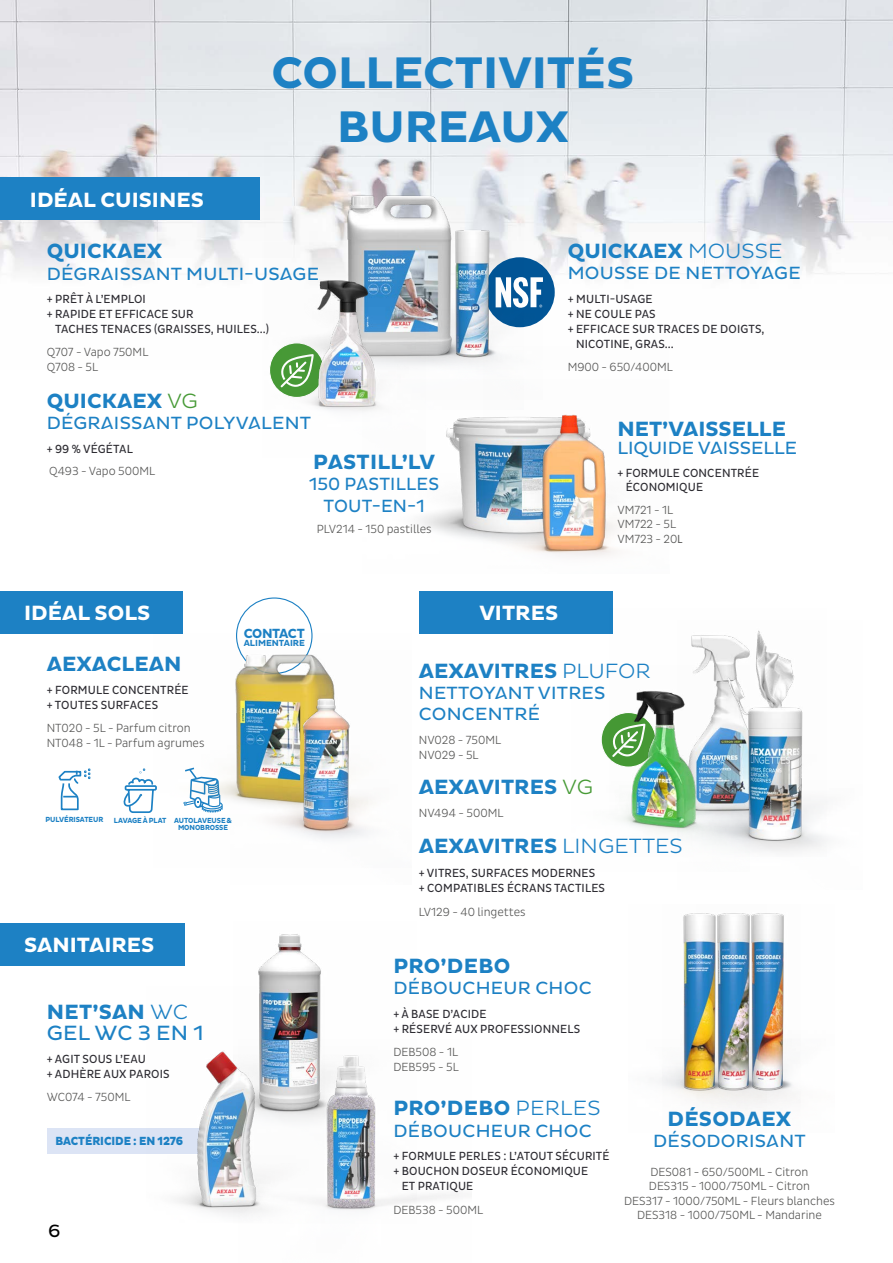
<style>
.page{position:relative;width:893px;height:1263px;background:#fff}
.page>*{position:absolute;margin:0;border:0;box-sizing:border-box;transform-origin:0 0}
.t1{font:45px/54px "Aexalt MS Bold";color:#1d81c4;text-align:center}
.t2{font:21px "Aexalt MS Bold";color:#1d81c4}
.t3{font:21px "Aexalt MS Bold";color:#fff}
.t4{font:21px "Aexalt MS Regular";letter-spacing:.015em;color:#1d81c4}
.t5{font:18px/21px "Aexalt MS Regular";letter-spacing:.015em;color:#1d81c4}
.t6{font:18px/21.6px "Aexalt MS Regular";letter-spacing:.015em;color:#1d81c4;text-align:center;scale:.95 1}
.t7{font:18px "Aexalt";color:#000}
.t8{font:700 13.5px "Aexalt";letter-spacing:-.035em;color:#1d81c4;scale:.95 1}
.t9{font:12px/15px "Pluto Sans Cond";letter-spacing:.015em;color:#2d2c32}
.t10{font:300 12px/14.4px "Pluto Sans Cond";color:#575756}
.t11{font:800 12px "Aexalt";letter-spacing:-.005em;color:#1d81c4;scale:.9 1}
.t12{font:700 9px "Aexalt";letter-spacing:-.005em;color:#1d81c4;scale:.95 1}
.t13{font:700 7.5px/7.5px "Aexalt";letter-spacing:-.01em;color:#1d81c4;text-align:center;scale:.9 1}
.s1{font-family:"Aexalt MS Light";color:#479a36}
.s2{font-family:"Aexalt MS Light"}
.s3{font-family:"Myriad Pro";font-weight:400}
</style>
<div class="page">
<img style="left:0;top:0;width:893px;height:320px">
<div style="left:0;top:923px;width:185px;height:42px;background:#1d81c4"></div>
<div style="left:0;top:178px;width:259px;height:42px;background:#1d81c4"></div>
<div style="left:0;top:591px;width:183px;height:43px;background:#1d81c4"></div>
<div style="left:419px;top:591px;width:193px;height:43px;background:#1d81c4"></div>
<hr style="left:892px;top:664px;width:1px;height:43px;background:#2d2c32">
<div style="left:485px;top:257px;width:70px;height:70px;background:#025697;border-radius:50%"></div>
<svg style="left:58px;top:768px;width:32px;height:43px"></svg>
<svg style="left:123px;top:768px;width:30px;height:45px"></svg>
<div style="left:47px;top:1128px;width:158px;height:26px;background:#dce4f5"></div>
<img style="left:265px;top:142px;width:258px;height:100px">
<img style="left:262px;top:242px;width:136px;height:169px">
<img style="left:153px;top:634px;width:160px;height:179px">
<img style="left:398px;top:202px;width:144px;height:164px">
<img style="left:362px;top:379px;width:121px;height:160px">
<img style="left:483px;top:347px;width:135px;height:210px">
<img style="left:601px;top:691px;width:76px;height:141px">
<img style="left:258px;top:934px;width:63px;height:52px">
<img style="left:177px;top:986px;width:144px;height:229px">
<img style="left:238px;top:1039px;width:221px;height:177px">
<img style="left:766px;top:913px;width:28px;height:190px">
<img style="left:659px;top:913px;width:107px;height:196px">
<img style="left:677px;top:630px;width:150px;height:222px">
<img style="left:230px;top:651px;width:141px;height:188px">
<h2 class="t3" style="left:30px;top:188px;width:176px">IDÉAL CUISINES</h2>
<h1 class="t1" style="left:271px;top:47px;width:364px">COLLECTIVITÉS<br>BUREAUX</h1>
<h2 class="t2" style="left:47px;top:239px;width:117px">QUICKAEX</h2>
<h3 class="t5" style="left:47px;top:263px;width:274px">DÉGRAISSANT MULTI-USAGE</h3>
<p class="t9" style="left:47px;top:292px;width:101px">+ PRÊT À L’EMPLOI</p>
<p class="t9" style="left:47px;top:307px;width:148px">+ RAPIDE ET EFFICACE SUR</p>
<p class="t9" style="left:55px;top:322px;width:215px">TACHES TENACES (GRAISSES, HUILES...)</p>
<p class="t10" style="left:47px;top:345px;width:103px">Q707 - Vapo 750ML<br>Q708 - 5L</p>
<h2 class="t2" style="left:47px;top:389px;width:153px">QUICKAEX <span class="s1">VG</span></h2>
<h3 class="t5" style="left:47px;top:413px;width:266px">DÉGRAISSANT POLYVALENT</h3>
<p class="t9" style="left:47px;top:441px;width:88px">+ 99 % VÉGÉTAL</p>
<p class="t10" style="left:49px;top:464px;width:107px">Q493 - Vapo 500ML</p>
<h2 class="t2" style="left:313px;top:449px;width:123px">PASTILL’LV</h2>
<h3 class="t6" style="left:309px;top:474px;width:138px">150 PASTILLES<br>TOUT-EN-1</h3>
<p class="t10" style="left:317px;top:522px;width:116px">PLV214 - 150 pastilles</p>
<h2 class="t2" style="left:568px;top:239px;width:216px">QUICKAEX <span class="s2">MOUSSE</span></h2>
<h3 class="t5" style="left:568px;top:263px;width:235px">MOUSSE DE NETTOYAGE</h3>
<p class="t9" style="left:568px;top:291px;width:86px">+ MULTI-USAGE</p>
<p class="t9" style="left:568px;top:306px;width:89px">+ NE COULE PAS</p>
<p class="t9" style="left:568px;top:321px;width:198px">+ EFFICACE SUR TRACES DE DOIGTS,</p>
<p class="t9" style="left:576px;top:336px;width:99px">NICOTINE, GRAS...</p>
<p class="t10" style="left:568px;top:359px;width:107px">M900 - 650/400ML</p>
<h2 class="t2" style="left:617px;top:417px;width:170px">NET’VAISSELLE</h2>
<h3 class="t5" style="left:617px;top:437px;width:181px">LIQUIDE VAISSELLE</h3>
<p class="t9" style="left:626px;top:465px;width:135px;line-height:14.4px;text-indent:-8px">+ FORMULE CONCENTRÉE<br>ÉCONOMIQUE</p>
<p class="t10" style="left:617px;top:503px;width:67px">VM721 - 1L<br>VM722 - 5L<br>VM723 - 20<span class="s3">L</span></p>
<h2 class="t3" style="left:24px;top:601px;width:128px">IDÉAL SOLS</h2>
<h2 class="t3" style="left:479px;top:601px;width:80px">VITRES</h2>
<p class="t8" style="left:244px;top:626px;width:66px">CONTACT</p>
<p class="t12" style="left:244px;top:637px;width:66px">ALIMENTAIRE</p>
<h2 class="t2" style="left:47px;top:651px;width:136px">AEXACLEAN</h2>
<p class="t9" style="left:47px;top:683px;width:143px">+ FORMULE CONCENTRÉE + TOUTES SURFACES</p>
<p class="t10" style="left:47px;top:720px;width:159px;line-height:15px">NT020 - 5L - Parfum citron<br>NT048 - 1L - Parfum agrumes</p>
<p class="t13" style="left:46px;top:815px;width:66px">PULVÉRISATEUR</p>
<p class="t13" style="left:114px;top:817px;width:60px">LAVAGE À PLAT</p>
<p class="t13" style="left:174px;top:817px;width:66px">AUTOLAVEUSE &amp;<br>MONOBROSSE</p>
<h2 class="t3" style="left:24px;top:933px;width:132px">SANITAIRES</h2>
<h2 class="t2" style="left:47px;top:1000px;width:143px">NET’SAN <span class="s2">WC</span></h2>
<h2 class="t4" style="left:47px;top:1021px;width:158px">GEL WC 3 EN 1</h2>
<p class="t9" style="left:47px;top:1052px;width:124px;line-height:14.4px">+ AGIT SOUS L’EAU<br>+ ADHÈRE AUX PAROIS</p>
<p class="t10" style="left:47px;top:1089px;width:85px">WC074 - 750ML</p>
<p class="t11" style="left:55px;top:1134px;width:144px">BACTÉRICIDE : EN 1276</p>
<h3 class="t7" style="left:48px;top:1221px;width:14px">6</h3>
<h2 class="t2" style="left:419px;top:659px;width:233px">AEXAVITRES <span class="s2">PLUFOR</span></h2>
<h3 class="t5" style="left:419px;top:683px;width:188px">NETTOYANT VITRES<br>CONCENTRÉ</h3>
<p class="t10" style="left:419px;top:732px;width:84px;line-height:15px">NV028 - 750ML<br>NV029 - 5L</p>
<h2 class="t2" style="left:419px;top:775px;width:176px">AEXAVITRES <span class="s1">VG</span></h2>
<p class="t10" style="left:419px;top:806px;width:86px">NV494 - 500ML</p>
<h2 class="t2" style="left:419px;top:834px;width:265px">AEXAVITRES <span class="s2">LINGETTES</span></h2>
<p class="t9" style="left:419px;top:866px;width:188px">+ VITRES, SURFACES MODERNES<br>+ COMPATIBLES ÉCRANS TACTILES</p>
<p class="t10" style="left:419px;top:904px;width:108px">LV129 - 40 lingettes</p>
<h2 class="t2" style="left:393px;top:953px;width:118px">PRO’DEBO</h2>
<h3 class="t5" style="left:393px;top:978px;width:200px">DÉBOUCHEUR CHOC</h3>
<p class="t9" style="left:393px;top:1006px;width:188px">+ À BASE D’ACIDE<br>+ RÉSERVÉ AUX PROFESSIONNELS</p>
<p class="t10" style="left:393px;top:1045px;width:67px;line-height:15px">DEB508 - 1L<br>DEB595 - 5L</p>
<h2 class="t2" style="left:393px;top:1096px;width:209px">PRO’DEBO <span class="s2">PERLES</span></h2>
<h3 class="t5" style="left:393px;top:1120px;width:200px">DÉBOUCHEUR CHOC</h3>
<p class="t9" style="left:393px;top:1149px;width:218px">+ FORMULE PERLES : L’ATOUT SÉCURITÉ</p>
<p class="t9" style="left:393px;top:1164px;width:196px">+ BOUCHON DOSEUR ÉCONOMIQUE</p>
<p class="t9" style="left:402px;top:1179px;width:73px">ET PRATIQUE</p>
<p class="t10" style="left:393px;top:1202px;width:91px">DEB538 - 500ML</p>
<h2 class="t2" style="left:667px;top:1106px;width:125px">DÉSODAEX</h2>
<h3 class="t5" style="left:653px;top:1131px;width:154px">DÉSODORISANT</h3>
<p class="t10" style="left:624px;top:1165px;width:212px;text-align:center">DES081 - 650/500ML - Citron<br>DES315 - 1000/750ML - Citron<br>DES317 - 1000/750ML - Fleurs blanches<br>DES318 - 1000/750ML - Mandarine</p>
</div>
